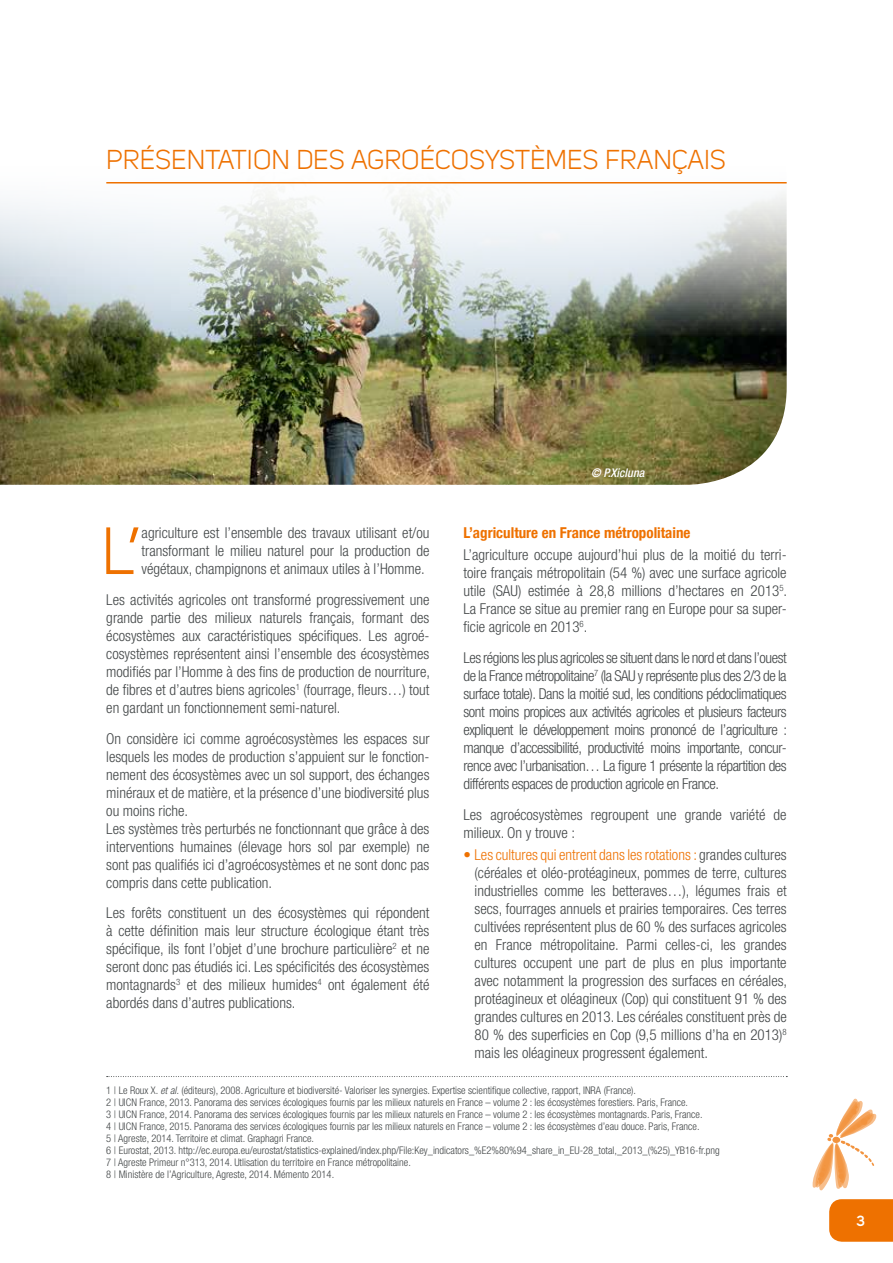
<style>
.page{position:relative;width:893px;height:1263px;background:#fff}
.page>*{position:absolute;margin:0;border:0;box-sizing:border-box;transform-origin:0 0}
.t1{font:65.85px "Uni Sans Book";color:#ee7100}
.t2{font:27px "Uni Sans Book";color:#ee7100}
.t3{font:300 condensed 15px/18px "Helvetica Neue LT Com";color:#424647;text-align:justify}
.t4{font:700 condensed 15px "Helvetica Neue LT Com";color:#ee7100}
.t5{font:700 15px "Uni Sans Semi";color:#fff}
.t6{font:italic 500 condensed 12px "Helvetica Neue LT Com";color:#fff}
.t7{font:300 condensed 10.5px/12px "Helvetica Neue LT Com";color:#424647}
.s1{color:#ee7100}
.s2{font-style:italic}
</style>
<div class="page">
<img style="left:0;top:183px;width:787px;height:302px">
<hr style="left:106px;top:182px;width:681px;height:1px;background:#ee7100">
<svg style="left:107px;top:1076px;width:680px;height:1px"></svg>
<svg style="left:813px;top:1099px;width:63px;height:91px"></svg>
<svg style="left:829px;top:1199px;width:64px;height:43px;background:#ee7609"></svg>
<h2 class="t2" style="left:106px;top:144px;width:621px">PRÉSENTATION DES AGROÉCOSYSTÈMES FRANÇAIS</h2>
<p class="t6" style="left:591px;top:466px;width:55px">© P.Xicluna</p>
<p class="t4" style="left:463px;top:524px;width:229px">L’agriculture en France métropolitaine</p>
<p class="t3" style="left:463px;top:546px;width:325px">L’agriculture occupe aujourd’hui plus de la moitié du terri&shy;toire français métropolitain (54 %) avec une surface agricole utile (SAU) estimée à 28,8 millions d’hectares en 2013<sup>5</sup>.<br>La France se situe au premier rang en Europe pour sa super&shy;ficie agricole en 2013<sup>6</sup>.</p>
<p class="t3" style="left:463px;top:649px;width:325px">Les régions les plus agricoles se situent dans le nord et dans l’ouest de la France métropolitaine<sup>7</sup> (la SAU y représente plus des 2/3 de la surface totale). Dans la moitié sud, les conditions pédoclimatiques sont moins propices aux activités agricoles et plusieurs facteurs expliquent le développement moins prononcé de l’agriculture : manque d’accessibilité, productivité moins importante, concur&shy;rence avec l’urbanisation… La figure 1 présente la répartition des différents espaces de production agricole en France.</p>
<p class="t3" style="left:463px;top:805px;width:325px">Les agroécosystèmes regroupent une grande variété de milieux. On y trouve :</p>
<p class="t3" style="left:475px;top:846px;width:314px;text-indent:-11px"><span class="s1">• Les cultures qui entrent dans les rotations :</span> grandes cultures (céréales et oléo-protéagineux, pommes de terre, cultures industrielles comme les betteraves…), légumes frais et secs, fourrages annuels et prairies temporaires. Ces terres cultivées représentent plus de 60 % des surfaces agricoles en France métropolitaine. Parmi celles-ci, les grandes cultures occupent une part de plus en plus importante avec notamment la progression des surfaces en céréales, protéagineux et oléagineux (Cop) qui constituent 91 % des grandes cultures en 2013. Les céréales constituent près de 80 % des superficies en Cop (9,5 millions d’ha en 2013)<sup>8 </sup>mais les oléagineux progressent également.</p>
<p class="t7" style="left:106px;top:1084px;width:615px">1 | Le Roux X. <span class="s2">et al.</span> (éditeurs), 2008. Agriculture et biodiversité- Valoriser les synergies. Expertise scientifique collective, rapport, INRA (France).<br>2 | UICN France, 2013. Panorama des services écologiques fournis par les milieux naturels en France – volume 2 : les écosystèmes forestiers. Paris, France.<br>3 | UICN France, 2014. Panorama des services écologiques fournis par les milieux naturels en France – volume 2 : les écosystèmes montagnards. Paris, France.<br>4 | UICN France, 2015. Panorama des services écologiques fournis par les milieux naturels en France – volume 2 : les écosystèmes d’eau douce. Paris, France.<br>5 | Agreste, 2014. Territoire et climat. Graphagri France.<br>6 | Eurostat, 2013. http://ec.europa.eu/eurostat/statistics-explained/index.php/File:Key_indicators_%E2%80%94_share_in_EU-28_total,_2013_(%25)_YB16-fr.png 7 | Agreste Primeur n°313, 2014. Utlisation du territoire en France métropolitaine.<br>8 | Ministère de l’Agriculture, Agreste, 2014. Mémento 2014.</p>
<h1 class="t1" style="left:101px;top:513px;width:42px">L’</h1>
<p class="t3" style="left:142px;top:524px;width:289px">agriculture est l’ensemble des travaux utilisant et/ou transformant le milieu naturel pour la production de végétaux, champignons et animaux utiles à l’Homme.</p>
<p class="t3" style="left:106px;top:590px;width:325px">Les activités agricoles ont transformé progressivement une grande partie des milieux naturels français, formant des écosystèmes aux caractéristiques spécifiques. Les agroé&shy;cosystèmes représentent ainsi l’ensemble des écosystèmes modifiés par l’Homme à des fins de production de nourriture, de fibres et d’autres biens agricoles<sup>1</sup> (fourrage, fleurs…) tout en gardant un fonctionnement semi-naturel.</p>
<p class="t3" style="left:106px;top:729px;width:325px;text-align:left">On considère ici comme agroécosystèmes les espaces sur lesquels les modes de production s’appuient sur le fonction&shy;nement des écosystèmes avec un sol support, des échanges minéraux et de matière, et la présence d’une biodiversité plus ou moins riche.<br>Les systèmes très perturbés ne fonctionnant que grâce à des interventions humaines (élevage hors sol par exemple) ne sont pas qualifiés ici d’agroécosystèmes et ne sont donc pas compris dans cette publication.</p>
<p class="t3" style="left:106px;top:904px;width:325px">Les forêts constituent un des écosystèmes qui répondent à cette définition mais leur structure écologique étant très spécifique, ils font l’objet d’une brochure particulière<sup>2</sup> et ne seront donc pas étudiés ici. Les spécificités des écosystèmes montagnards<sup>3</sup> et des milieux humides<sup>4</sup> ont également été abordés dans d’autres publications.</p>
<p class="t5" style="left:857px;top:1212px;width:10px">3</p>
</div>
